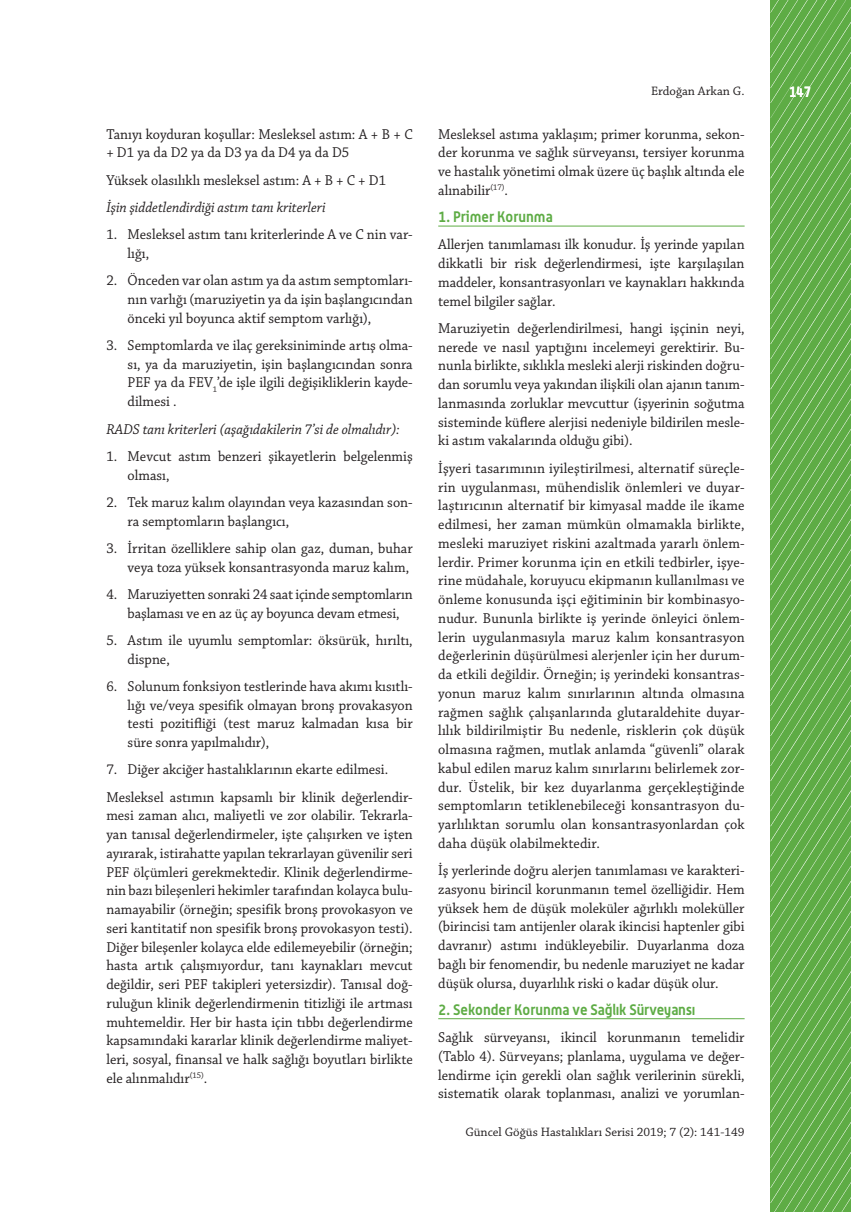
<style>
.page{position:relative;width:851px;height:1212px;background:#fff}
.page>*{position:absolute;margin:0;border:0;box-sizing:border-box;transform-origin:0 0}
.t1{font:15px/18.8px "Chaparral Pro";color:#231f20;text-align:justify;scale:.95 1}
.t2{font:italic 15px "Chaparral Pro";color:#231f20;scale:.95 1}
.t3{font:700 15px "Alwyn OT";color:#5eac45;scale:.95 1}
.t4{font:700 15px "Alwyn OT";color:#fff;scale:.85 1}
.t5{font:12.9px "Chaparral Pro";color:#231f20}
</style>
<div class="page">
<svg style="left:770px;top:0;width:80px;height:1212px;background:#66b04f"></svg>
<hr style="left:438px;top:226px;width:306px;height:1px;background:#5eac45">
<hr style="left:438px;top:1018px;width:306px;height:1px;background:#5eac45">
<p class="t1" style="left:106px;top:125px;width:324px">Tanıyı koyduran koşullar: Mesleksel astım: A + B + C + D1 ya da D2 ya da D3 ya da D4 ya da D5</p>
<p class="t1" style="left:106px;top:171px;width:296px">Yüksek olasılıklı mesleksel astım: A + B + C + D1</p>
<p class="t2" style="left:106px;top:199px;width:232px">İşin şiddetlendirdiği astım tanı kriterleri</p>
<p class="t1" style="left:128px;top:226px;width:301px;text-indent:-21px">1. Mesleksel astım tanı kriterlerinde A ve C nin var&shy;lığı,</p>
<p class="t1" style="left:128px;top:272px;width:301px;text-indent:-21px">2. Önceden var olan astım ya da astım semptomları&shy;nın varlığı (maruziyetin ya da işin başlangıcından önceki yıl boyunca aktif semptom varlığı),</p>
<p class="t1" style="left:128px;top:336px;width:301px;text-indent:-21px">3. Semptomlarda ve ilaç gereksiniminde artış olma&shy;sı, ya da maruziyetin, işin başlangıcından sonra PEF ya da FEV<sub>1</sub>’de işle ilgili değişikliklerin kayde&shy;dilmesi .</p>
<p class="t2" style="left:106px;top:420px;width:310px">RADS tanı kriterleri (aşağıdakilerin 7’si de olmalıdır):</p>
<p class="t1" style="left:128px;top:447px;width:301px;text-indent:-21px">1. Mevcut astım benzeri şikayetlerin belgelenmiş olması,</p>
<p class="t1" style="left:128px;top:493px;width:301px;text-indent:-21px">2. Tek maruz kalım olayından veya kazasından son&shy;ra semptomların başlangıcı,</p>
<p class="t1" style="left:106px;top:539px;width:324px;text-align:right">3. İrritan özelliklere sahip olan gaz, duman, buhar veya toza yüksek konsantrasyonda maruz kalım,</p>
<p class="t1" style="left:106px;top:585px;width:324px;text-align:center">4. Maruziyetten sonraki 24 saat içinde semptomların başlaması ve en az üç ay boyunca devam etmesi,</p>
<p class="t1" style="left:128px;top:631px;width:301px;text-indent:-21px">5. Astım ile uyumlu semptomlar: öksürük, hırıltı, dispne,</p>
<p class="t1" style="left:128px;top:677px;width:301px;text-indent:-21px">6. Solunum fonksiyon testlerinde hava akımı kısıtlı&shy;lığı ve/veya spesifik olmayan bronş provakasyon testi pozitifliği (test maruz kalmadan kısa bir süre sonra yapılmalıdır),</p>
<p class="t1" style="left:106px;top:756px;width:324px;line-height:27.3px">7. Diğer akciğer hastalıklarının ekarte edilmesi.<br>Mesleksel astımın kapsamlı bir klinik değerlendir-</p>
<p class="t1" style="left:106px;top:807px;width:324px">mesi zaman alıcı, maliyetli ve zor olabilir. Tekrarla&shy;yan tanısal değerlendirmeler, işte çalışırken ve işten ayırarak, istirahatte yapılan tekrarlayan güvenilir seri PEF ölçümleri gerekmektedir. Klinik değerlendirme&shy;nin bazı bileşenleri hekimler tarafından kolayca bulu&shy;namayabilir (örneğin; spesifik bronş provokasyon ve seri kantitatif non spesifik bronş provokasyon testi).<br>Diğer bileşenler kolayca elde edilemeyebilir (örneğin; hasta artık çalışmıyordur, tanı kaynakları mevcut değildir, seri PEF takipleri yetersizdir). Tanısal doğ&shy;ruluğun klinik değerlendirmenin titizliği ile artması muhtemeldir. Her bir hasta için tıbbı değerlendirme kapsamındaki kararlar klinik değerlendirme maliyet&shy;leri, sosyal, finansal ve halk sağlığı boyutları birlikte ele alınmalıdır<sup>(15)</sup>.</p>
<p class="t5" style="left:651px;top:83px;width:95px">Erdoğan Arkan G.</p>
<p class="t4" style="left:788px;top:82px;width:28px">147</p>
<p class="t1" style="left:438px;top:125px;width:324px">Mesleksel astıma yaklaşım; primer korunma, sekon&shy;der korunma ve sağlık sürveyansı, tersiyer korunma ve hastalık yönetimi olmak üzere üç başlık altında ele alınabilir<sup>(17)</sup>.</p>
<p class="t3" style="left:438px;top:207px;width:122px">1. Primer Korunma</p>
<p class="t1" style="left:438px;top:236px;width:324px">Allerjen tanımlaması ilk konudur. İş yerinde yapılan dikkatli bir risk değerlendirmesi, işte karşılaşılan maddeler, konsantrasyonları ve kaynakları hakkında temel bilgiler sağlar.</p>
<p class="t1" style="left:438px;top:319px;width:324px">Maruziyetin değerlendirilmesi, hangi işçinin neyi, nerede ve nasıl yaptığını incelemeyi gerektirir. Bu&shy;nunla birlikte, sıklıkla mesleki alerji riskinden doğru&shy;dan sorumlu veya yakından ilişkili olan ajanın tanım&shy;lanmasında zorluklar mevcuttur (işyerinin soğutma sisteminde küflere alerjisi nedeniyle bildirilen mesle&shy;ki astım vakalarında olduğu gibi).</p>
<p class="t1" style="left:438px;top:459px;width:324px">İşyeri tasarımının iyileştirilmesi, alternatif süreçle&shy;rin uygulanması, mühendislik önlemleri ve duyar&shy;laştırıcının alternatif bir kimyasal madde ile ikame edilmesi, her zaman mümkün olmamakla birlikte, mesleki maruziyet riskini azaltmada yararlı önlem&shy;lerdir. Primer korunma için en etkili tedbirler, işye&shy;rine müdahale, koruyucu ekipmanın kullanılması ve önleme konusunda işçi eğitiminin bir kombinasyo&shy;nudur. Bununla birlikte iş yerinde önleyici önlem&shy;lerin uygulanmasıyla maruz kalım konsantrasyon değerlerinin düşürülmesi alerjenler için her durum&shy;da etkili değildir. Örneğin; iş yerindeki konsantras&shy;yonun maruz kalım sınırlarının altında olmasına rağmen sağlık çalışanlarında glutaraldehite duyar&shy;lılık bildirilmiştir Bu nedenle, risklerin çok düşük olmasına rağmen, mutlak anlamda “güvenli” olarak kabul edilen maruz kalım sınırlarını belirlemek zor&shy;dur. Üstelik, bir kez duyarlanma gerçekleştiğinde semptomların tetiklenebileceği konsantrasyon du&shy;yarlılıktan sorumlu olan konsantrasyonlardan çok daha düşük olabilmektedir.</p>
<p class="t1" style="left:438px;top:861px;width:324px">İş yerlerinde doğru alerjen tanımlaması ve karakteri&shy;zasyonu birincil korunmanın temel özelliğidir. Hem yüksek hem de düşük moleküler ağırlıklı moleküller (birincisi tam antijenler olarak ikincisi haptenler gibi davranır) astımı indükleyebilir. Duyarlanma doza bağlı bir fenomendir, bu nedenle maruziyet ne kadar düşük olursa, duyarlılık riski o kadar düşük olur.</p>
<p class="t3" style="left:438px;top:1000px;width:272px">2. Sekonder Korunma ve Sağlık Sürveyansı</p>
<p class="t1" style="left:438px;top:1028px;width:324px">Sağlık sürveyansı, ikincil korunmanın temelidir (Tablo 4). Sürveyans; planlama, uygulama ve değer&shy;lendirme için gerekli olan sağlık verilerinin sürekli, sistematik olarak toplanması, analizi ve yorumlan-</p>
<p class="t5" style="left:465px;top:1125px;width:281px">Güncel Göğüs Hastalıkları Serisi 2019; 7 (2): 141-149</p>
</div>
